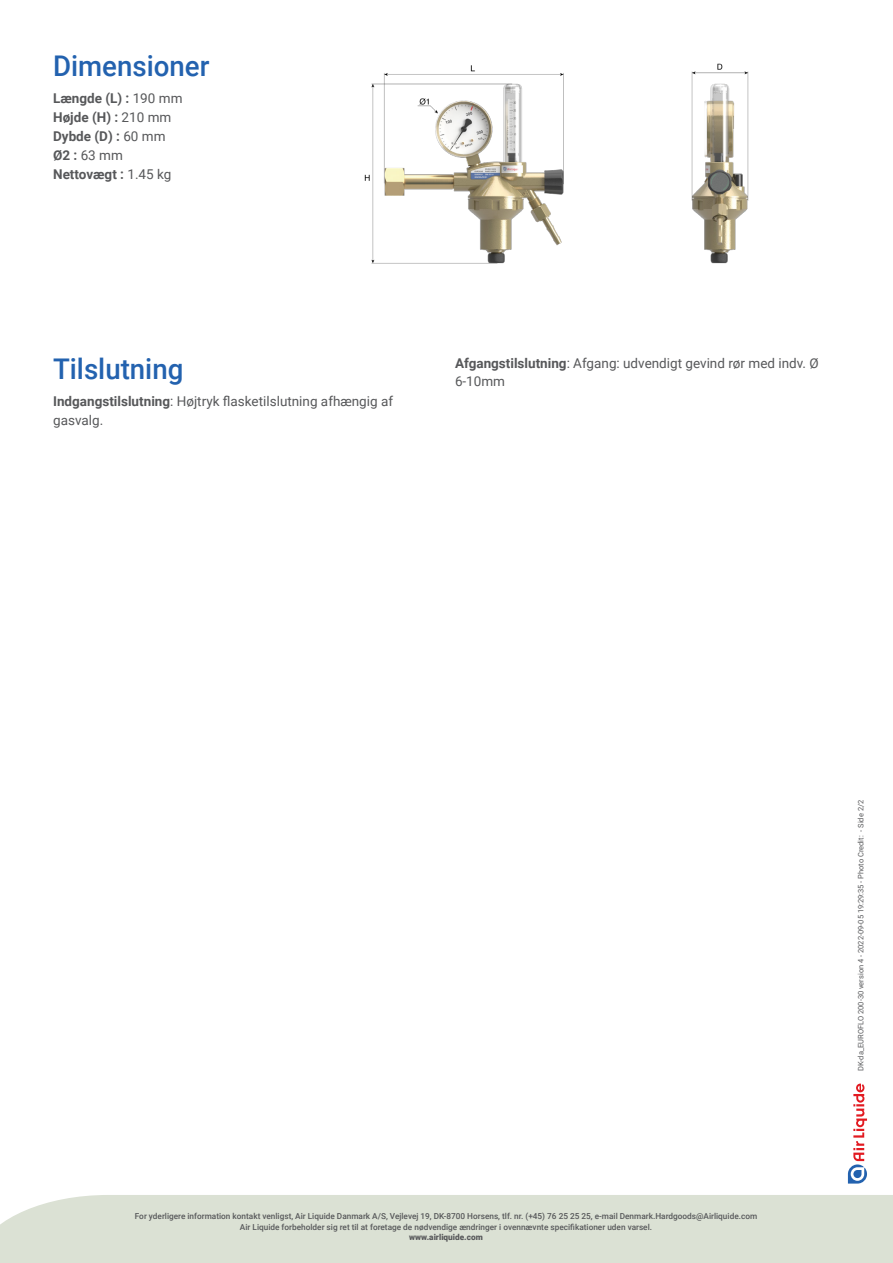
<style>
.page{position:relative;width:893px;height:1263px;background:#fff}
.page>*{position:absolute;margin:0;border:0;box-sizing:border-box;transform-origin:0 0}
.Sous_titre_bleu_Fond{font:500 28.5px "Roboto";color:#2362af}
.Paragraphe_solidaire{font:13.5px/18.9px "Roboto";color:#57585a}
.Descriptif_Noir80_Fo{font:700 13.5px/18.9px "Roboto";color:#57585a}
.t1{font:500 8.25px/10.5px "Roboto";color:#57585a;text-align:center}
.t2{font:900 8.25px "Roboto";color:#57585a}
.t3{font:7.5px "Roboto";color:#57585a}
.s1{font-weight:400}
.s2{font-weight:700}
</style>
<div class="page">
<div style="left:0;top:1195px;width:893px;height:68px;background:#dbe1d4"></div>
<svg style="left:848px;top:1083px;width:19px;height:100px"></svg>
<img style="left:364px;top:63px;width:385px;height:201px">
<p class="Sous_titre_bleu_Fond" style="left:53px;top:46px;width:158px">Dimensioner</p>
<p class="Descriptif_Noir80_Fo" style="left:53px;top:88px;width:131px">Længde (L) : <span class="s1">190 mm<br></span>Højde (H) : <span class="s1">210 mm<br></span>Dybde (D) : <span class="s1">60 mm<br></span>Ø2 : <span class="s1">63 mm<br></span>Nettovægt : <span class="s1">1.45 kg</span></p>
<p class="Sous_titre_bleu_Fond" style="left:53px;top:349px;width:132px">Tilslutning</p>
<p class="Paragraphe_solidaire" style="left:53px;top:391px;width:341px"><span class="s2">Indgangstilslutning</span>: Højtryk flasketilslutning afhængig af gasvalg.</p>
<p class="Paragraphe_solidaire" style="left:455px;top:353px;width:365px"><span class="s2">Afgangstilslutning</span>: Afgang: udvendigt gevind rør med indv. Ø<br>6-10mm</p>
<p class="t1" style="left:135px;top:1211px;width:624px">For yderligere information kontakt venligst, Air Liquide Danmark A/S, Vejlevej 19, DK-8700 Horsens, tlf. nr. (+45) 76 25 25 25, e-mail Denmark.Hardgoods@Airliquide.com<br>Air Liquide forbeholder sig ret til at foretage de nødvendige ændringer i ovennævnte specifikationer uden varsel.</p>
<p class="t2" style="left:409px;top:1231px;width:75px">www.airliquide.com</p>
<p class="t3" style="left:856px;top:1071px;width:273px;rotate:-90deg">DK-da_EUROFLO 200-30 version 4 - 2022-09-05 19:29:35 - Photo Credit: - Side 2/2</p>
</div>
